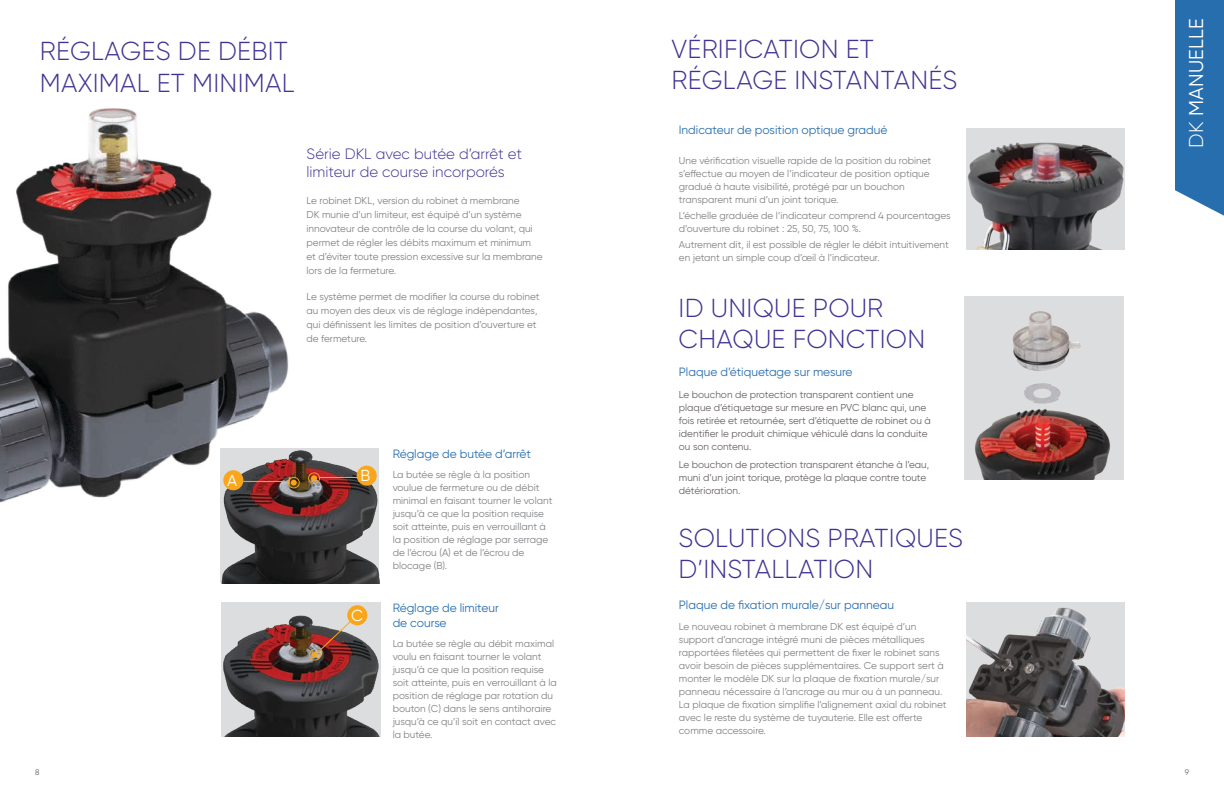
<style>
.page{position:relative;width:1224px;height:792px;background:#fff}
.page>*{position:absolute;margin:0;border:0;box-sizing:border-box;transform-origin:0 0}
.t1{font:300 26px/31.2px "Gilroy";letter-spacing:.01em;color:#423393}
.t2{font:20px "Gilroy";letter-spacing:.01em;color:#fff}
.t3{font:16px "Gilroy";color:#fff}
.t4{font:300 15px/18px "Gilroy";color:#423393}
.t5{font:12px/14.4px "Gilroy";color:#276eaf}
.t6{font:10px/13px "Gilroy";color:#808285}
.t7{font:10px/13px "Gilroy";color:#676261}
.t8{font:8px "Gilroy";color:#676261}
.s1{font-weight:300}
</style>
<div class="page">
<div style="left:1175px;top:0;width:49px;height:216px;background:#276eaf"></div>
<img style="left:965px;top:296px;width:159px;height:183px">
<div style="left:966px;top:128px;width:159px;height:122px;background:#dcddde"></div>
<img style="left:967px;top:142px;width:157px;height:107px">
<img style="left:966px;top:603px;width:159px;height:134px">
<img style="left:222px;top:603px;width:159px;height:134px">
<svg style="left:309px;top:612px;width:51px;height:49px;background:#94716b"></svg>
<div style="left:347px;top:605px;width:20px;height:20px;background:#faa61a;border-radius:50%"></div>
<img style="left:220px;top:448px;width:159px;height:135px">
<svg style="left:297px;top:477px;width:3px;height:11px"></svg>
<svg style="left:308px;top:472px;width:12px;height:12px"></svg>
<hr style="left:320px;top:477px;width:49px;height:1px;background:#faa61a">
<div style="left:357px;top:466px;width:20px;height:20px;background:#faa61a;border-radius:50%"></div>
<img style="left:0;top:108px;width:297px;height:407px">
<h1 class="t1" style="left:40px;top:36px;width:256px">RÉGLAGES DE DÉBIT<br>MAXIMAL ET MINIMAL</h1>
<h3 class="t4" style="left:307px;top:145px;width:217px">Série DKL avec butée d’arrêt et limiteur de course incorporés</h3>
<p class="t6" style="left:307px;top:193px;width:238px;line-height:14px">Le robinet DKL, version du robinet à membrane<br>DK munie d’un limiteur, est équipé d’un système innovateur de contrôle de la course du volant, qui permet de régler les débits maximum et minimum et d’éviter toute pression excessive sur la membrane lors de la fermeture.</p>
<p class="t6" style="left:307px;top:289px;width:235px;line-height:14px">Le système permet de modifier la course du robinet au moyen des deux vis de réglage indépendantes, qui définissent les limites de position d’ouverture et de fermeture.</p>
<h3 class="t3" style="left:227px;top:471px;width:12px">A</h3>
<h3 class="t3" style="left:360px;top:466px;width:11px">B</h3>
<h3 class="t3" style="left:351px;top:606px;width:13px">C</h3>
<p class="t5" style="left:393px;top:446px;width:140px">Réglage de butée d’arrêt</p>
<p class="t6" style="left:393px;top:468px;width:161px">La butée se règle à la position voulue de fermeture ou de débit minimal en faisant tourner le volant jusqu’à ce que la position requise soit atteinte, puis en verrouillant à la position de réglage par serrage de l’écrou (A) et de l’écrou de blocage (B).</p>
<p class="t5" style="left:393px;top:601px;width:108px">Réglage de limiteur de course</p>
<p class="t6" style="left:393px;top:637px;width:166px">La butée se règle au débit maximal voulu en faisant tourner le volant jusqu’à ce que la position requise soit atteinte, puis en verrouillant à la position de réglage par rotation du bouton (C) dans le sens antihoraire jusqu’à ce qu’il soit en contact avec la butée.</p>
<h1 class="t1" style="left:672px;top:33px;width:287px">VÉRIFICATION ET<br>RÉGLAGE INSTANTANÉS</h1>
<p class="t5" style="left:679px;top:122px;width:210px">Indicateur de position optique gradué</p>
<p class="t6" style="left:679px;top:154px;width:254px">Une vérification visuelle rapide de la position du robinet s’effectue au moyen de l’indicateur de position optique gradué à haute visibilité, protégé par un bouchon transparent muni d’un joint torique.</p>
<p class="t6" style="left:679px;top:209px;width:273px">L’échelle graduée de l’indicateur comprend 4 pourcentages d’ouverture du robinet : 25, 50, 75, 100 %.</p>
<p class="t6" style="left:679px;top:237px;width:271px">Autrement dit, il est possible de régler le débit intuitivement en jetant un simple coup d’œil à l’indicateur.</p>
<h1 class="t1" style="left:679px;top:292px;width:248px">ID UNIQUE POUR<br>CHAQUE FONCTION</h1>
<p class="t5" style="left:679px;top:365px;width:175px">Plaque d’étiquetage sur mesure</p>
<p class="t7" style="left:679px;top:388px;width:253px">Le bouchon de protection transparent contient une plaque d’étiquetage sur mesure en PVC blanc qui, une fois retirée et retournée, sert d’étiquette de robinet ou à identifier le produit chimique véhiculé dans la conduite ou son contenu.</p>
<p class="t7" style="left:679px;top:458px;width:252px">Le bouchon de protection transparent étanche à l’eau, muni d’un joint torique, protège la plaque contre toute détérioration.</p>
<h1 class="t1" style="left:679px;top:522px;width:286px">SOLUTIONS PRATIQUES<br>D’INSTALLATION</h1>
<p class="t5" style="left:679px;top:598px;width:217px">Plaque de fixation murale/sur panneau</p>
<p class="t6" style="left:679px;top:620px;width:269px">Le nouveau robinet à membrane DK est équipé d’un support d’ancrage intégré muni de pièces métalliques rapportées filetées qui permettent de fixer le robinet sans avoir besoin de pièces supplémentaires. Ce support sert à monter le modèle DK sur la plaque de fixation murale/sur panneau nécessaire à l’ancrage au mur ou à un panneau.<br>La plaque de fixation simplifie l’alignement axial du robinet avec le reste du système de tuyauterie. Elle est offerte comme accessoire.</p>
<h2 class="t2" style="left:1184px;top:148px;width:131px;rotate:-90deg"><span class="s1">DK</span> MANUELLE</h2>
<p class="t8" style="left:35px;top:768px;width:6px">8</p>
<p class="t8" style="left:1185px;top:768px;width:6px">9</p>
</div>
